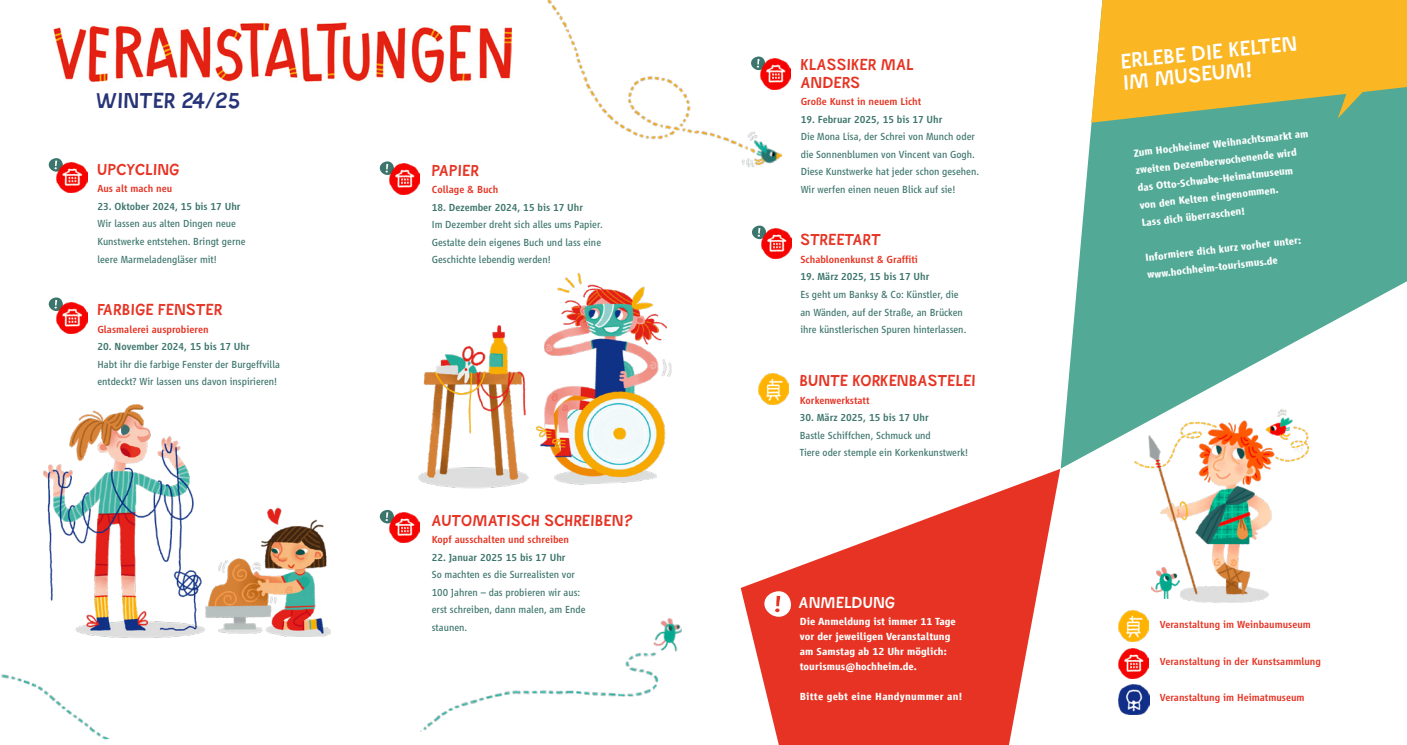
<style>
.page{position:relative;width:1407px;height:745px;background:#fff}
.page>*{position:absolute;margin:0;border:0;box-sizing:border-box;transform-origin:0 0}
.t1{font:18.75px "Ray Johnson";letter-spacing:.02em;color:#273477}
.t2{font:18.12px/21.2px "Ray Johnson";color:#fff}
.t3{font:13.75px/17.5px "Ray Johnson";letter-spacing:.02em;color:#e63323}
.t4{font:13.75px "Ray Johnson";letter-spacing:.02em;color:#fff}
.t5{font:10.62px/17.5px "Vialog LT Pro";color:#3c756c}
.t6{font:700 10.62px/17.6px "Vialog LT Com";color:#fff}
.t7{font:500 10.62px "Vialog LT Pro";color:#e63323}
.t8{font:500 10.62px "Vialog LT Pro";color:#3c756c}
.t9{font:700 10.62px "Vialog LT Com";letter-spacing:.02em;color:#fff}
</style>
<div class="page">
<img style="left:87px;top:0;width:705px;height:589px">
<img style="left:1px;top:490px;width:683px;height:250px">
<div style="left:53px;top:16px;width:459px;height:73px;background:#fff"></div>
<img style="left:53px;top:22px;width:459px;height:61px">
<img style="left:534px;top:272px;width:137px;height:212px">
<img style="left:215px;top:502px;width:115px;height:134px">
<img style="left:43px;top:404px;width:172px;height:241px">
<img style="left:409px;top:325px;width:127px;height:167px">
<svg style="left:741px;top:468px;width:319px;height:276px;fill:#e63323"></svg>
<div style="left:97px;top:88px;width:157px;height:30px;background:#fff"></div>
<img style="left:758px;top:373px;width:30px;height:31px">
<img style="left:1118px;top:648px;width:31px;height:30px">
<img style="left:1118px;top:610px;width:31px;height:30px">
<img style="left:1118px;top:684px;width:31px;height:29px">
<svg style="left:761px;top:587px;width:31px;height:33px"></svg>
<svg style="left:749px;top:55px;width:17px;height:17px"></svg>
<img style="left:760px;top:59px;width:30px;height:30px">
<svg style="left:750px;top:224px;width:17px;height:17px"></svg>
<img style="left:761px;top:228px;width:30px;height:30px">
<svg style="left:378px;top:508px;width:16px;height:17px"></svg>
<img style="left:389px;top:512px;width:30px;height:30px">
<svg style="left:48px;top:158px;width:14px;height:16px"></svg>
<img style="left:57px;top:162px;width:30px;height:30px">
<svg style="left:48px;top:297px;width:15px;height:14px"></svg>
<img style="left:57px;top:302px;width:30px;height:31px">
<svg style="left:378px;top:160px;width:16px;height:17px"></svg>
<img style="left:389px;top:163px;width:30px;height:31px">
<svg style="left:1060px;top:123px;width:347px;height:345px;fill:#52aa96"></svg>
<svg style="left:1091px;top:0;width:316px;height:123px;background:#e2b537"></svg>
<img style="left:1134px;top:409px;width:174px;height:192px">
<img style="left:1151px;top:567px;width:28px;height:30px">
<h1 class="t1" style="left:97px;top:88px;width:145px">WINTER 24/25</h1>
<p class="t3" style="left:97px;top:160px;width:84px">UPCYCLING</p>
<p class="t7" style="left:97px;top:183px;width:76px">Aus alt mach neu</p>
<p class="t8" style="left:97px;top:200px;width:145px">23. Oktober 2024, 15 bis 17 Uhr</p>
<p class="t5" style="left:97px;top:215px;width:150px">Wir lassen aus alten Dingen neue<br>Kunstwerke entstehen. Bringt gerne leere Marmeladengläser mit!</p>
<p class="t3" style="left:97px;top:300px;width:126px">FARBIGE FENSTER</p>
<p class="t7" style="left:97px;top:323px;width:113px">Glasmalerei ausprobieren</p>
<p class="t8" style="left:97px;top:340px;width:154px">20. November 2024, 15 bis 17 Uhr</p>
<p class="t5" style="left:97px;top:355px;width:184px">Habt ihr die farbige Fenster der Burgeffvilla entdeckt? Wir lassen uns davon inspirieren!</p>
<p class="t3" style="left:432px;top:161px;width:49px">PAPIER</p>
<p class="t7" style="left:432px;top:183px;width:68px">Collage &amp; Buch</p>
<p class="t8" style="left:432px;top:201px;width:153px">18. Dezember 2024, 15 bis 17 Uhr</p>
<p class="t5" style="left:432px;top:216px;width:172px">Im Dezember dreht sich alles ums Papier.<br>Gestalte dein eigenes Buch und lass eine<br>Geschichte lebendig werden!</p>
<p class="t3" style="left:432px;top:511px;width:203px">AUTOMATISCH SCHREIBEN?</p>
<p class="t7" style="left:432px;top:533px;width:139px">Kopf ausschalten und schreiben</p>
<p class="t8" style="left:432px;top:551px;width:135px">22. Januar 2025 15 bis 17 Uhr</p>
<p class="t5" style="left:432px;top:565px;width:155px">So machten es die Surrealisten vor<br>100 Jahren – das probieren wir aus: erst schreiben, dann malen, am Ende staunen.</p>
<p class="t3" style="left:801px;top:56px;width:115px">KLASSIKER MAL<br>ANDERS</p>
<p class="t7" style="left:801px;top:96px;width:122px">Große Kunst in neuem Licht</p>
<p class="t8" style="left:801px;top:113px;width:143px">19. Februar 2025, 15 bis 17 Uhr</p>
<p class="t5" style="left:801px;top:128px;width:180px">Die Mona Lisa, der Schrei von Munch oder die Sonnenblumen von Vincent van Gogh.<br>Diese Kunstwerke hat jeder schon gesehen.<br>Wir werfen einen neuen Blick auf sie!</p>
<p class="t3" style="left:800px;top:231px;width:82px">STREETART</p>
<p class="t7" style="left:800px;top:253px;width:119px">Schablonenkunst &amp; Graffiti</p>
<p class="t8" style="left:800px;top:271px;width:131px">19. März 2025, 15 bis 17 Uhr</p>
<p class="t5" style="left:800px;top:285px;width:168px">Es geht um Banksy &amp; Co: Künstler, die an Wänden, auf der Straße, an Brücken ihre künstlerischen Spuren hinterlassen.</p>
<p class="t3" style="left:800px;top:371px;width:178px">BUNTE KORKENBASTELEI</p>
<p class="t7" style="left:800px;top:394px;width:71px">Korkenwerkstatt</p>
<p class="t8" style="left:800px;top:411px;width:131px">30. März 2025, 15 bis 17 Uhr</p>
<p class="t5" style="left:800px;top:426px;width:170px">Bastle Schiffchen, Schmuck und<br>Tiere oder stemple ein Korkenkunstwerk!</p>
<p class="t4" style="left:799px;top:593px;width:98px">ANMELDUNG</p>
<p class="t6" style="left:800px;top:613px;width:157px;line-height:15px">Die Anmeldung ist immer 11 Tage vor der jeweiligen Veranstaltung am Samstag ab 12 Uhr möglich: tourismus@hochheim.de.</p>
<p class="t9" style="left:800px;top:690px;width:164px">Bitte gebt eine Handynummer an!</p>
<h2 class="t2" style="left:1120px;top:51px;width:178px;rotate:-6deg">ERLEBE DIE KELTEN<br>IM MUSEUM!</h2>
<p class="t6" style="left:1132px;top:143px;width:177px;rotate:-6deg">Zum Hochheimer Weihnachtsmarkt am zweiten Dezemberwochenende wird das Otto-Schwabe-Heimatmuseum<br>von den Kelten eingenommen.<br>Lass dich überraschen!</p>
<p class="t6" style="left:1144px;top:248px;width:158px;rotate:-6deg">Informiere dich kurz vorher unter: www.hochheim-tourismus.de</p>
<p class="t7" style="left:1160px;top:618px;width:153px">Veranstaltung im Weinbaumuseum</p>
<p class="t7" style="left:1160px;top:654px;width:163px">Veranstaltung in der Kunstsammlung</p>
<p class="t7" style="left:1160px;top:691px;width:146px">Veranstaltung im Heimatmuseum</p>
</div>
